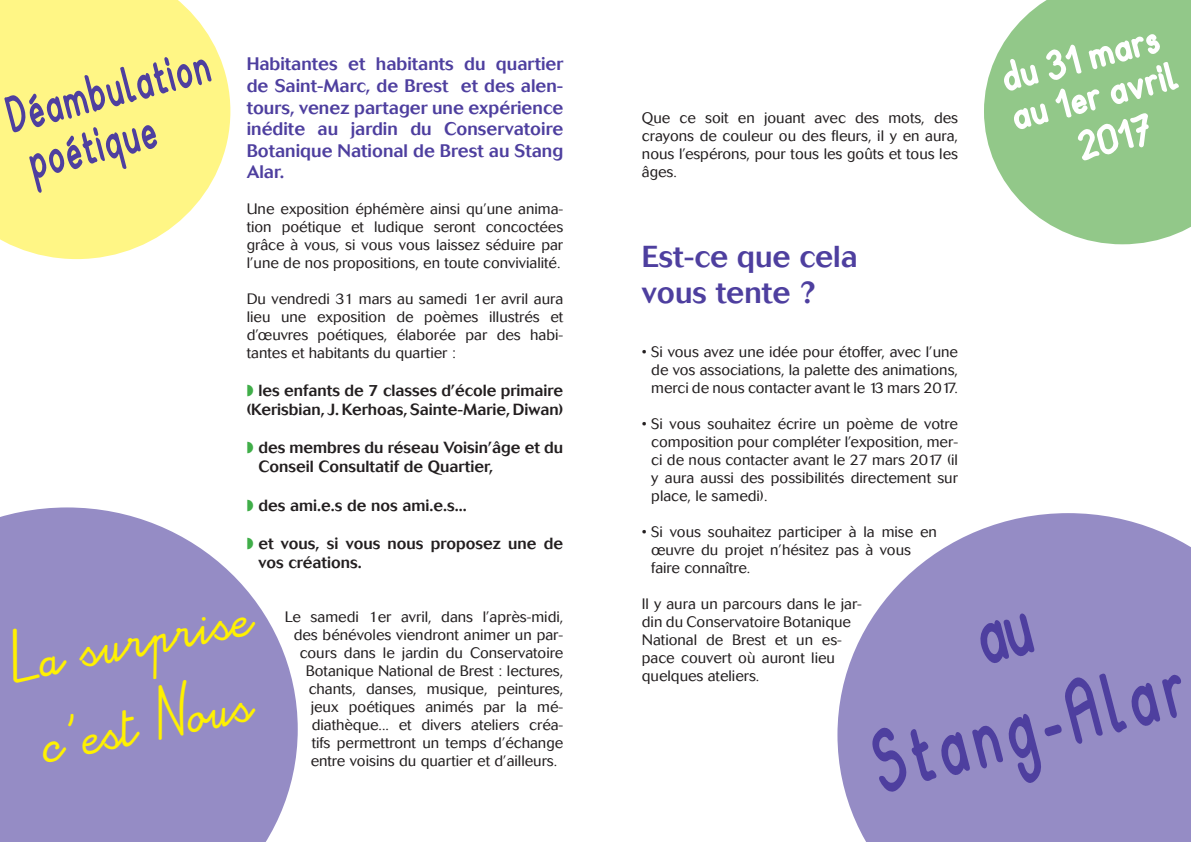
<style>
.page{position:relative;width:1191px;height:842px;background:#fff}
.page>*{position:absolute;margin:0;border:0;box-sizing:border-box;transform-origin:0 0}
.t1{font:100px "Babiole Narrow";color:#4e3f9f}
.t2{font:60px "Babiole Narrow";color:#4e3f9f}
.t3{font:700 45.8px "Babiole";color:#fff}
.t4{font:36px "Alamain";color:#fff101}
.t5{font:500 30px "Cosmos";color:#4e3f9f}
.t6{font:500 18px/21.6px "Cosmos";color:#4e3f9f;text-align:justify}
.t7{font:500 16px/19.2px "Cosmos";color:#231f20}
.t8{font:300 15px/18px "Cosmos";color:#231f20;text-align:justify}
</style>
<div class="page">
<svg style="left:0;top:507px;width:298px;height:335px;background:#a29acc"></svg>
<svg style="left:837px;top:513px;width:354px;height:329px;background:#a199cb"></svg>
<svg style="left:984px;top:0;width:207px;height:244px;background:#a0cf98"></svg>
<svg style="left:0;top:0;width:230px;height:259px;background:#fff793"></svg>
<svg style="left:247px;top:507px;width:6px;height:4px"></svg>
<svg style="left:247px;top:538px;width:6px;height:11px"></svg>
<div style="left:976px;top:612px;width:59px;height:54px;background:#958cc5"></div>
<p class="t2" style="left:3px;top:92px;width:209px;rotate:-14deg">Déambulation</p>
<p class="t2" style="left:25px;top:138px;width:131px;rotate:-14deg">poétique</p>
<p class="t6" style="left:247px;top:54px;width:318px">Habitantes et habitants du quartier de Saint-Marc, de Brest et des alen&shy;tours, venez partager une expérience inédite au jardin du Conservatoire Botanique National de Brest au Stang Alar.</p>
<p class="t8" style="left:247px;top:200px;width:318px">Une exposition éphémère ainsi qu’une anima&shy;tion poétique et ludique seront concoctées grâce à vous, si vous vous laissez séduire par l’une de nos propositions, en toute convivialité.</p>
<p class="t8" style="left:247px;top:290px;width:318px">Du vendredi 31 mars au samedi 1er avril aura lieu une exposition de poèmes illustrés et d’œuvres poétiques, élaborée par des habi&shy;tantes et habitants du quartier :</p>
<p class="t7" style="left:258px;top:381px;width:306px">les enfants de 7 classes d’école primaire</p>
<p class="t7" style="left:247px;top:400px;width:318px">(Kerisbian, J. Kerhoas, Sainte-Marie, Diwan)</p>
<p class="t7" style="left:258px;top:438px;width:306px">des membres du réseau Voisin’âge et du<br>Conseil Consultatif de Quartier,</p>
<p class="t7" style="left:258px;top:496px;width:210px">des ami.e.s de nos ami.e.s...</p>
<p class="t7" style="left:258px;top:534px;width:306px">et vous, si vous nous proposez une de vos créations.</p>
<p class="t4" style="left:6px;top:649px;width:249px;rotate:-11deg">La surprise</p>
<p class="t4" style="left:39px;top:729px;width:215px;rotate:-11deg">c’est Nous</p>
<p class="t8" style="left:285px;top:608px;width:280px">Le samedi 1er avril, dans l’après-midi,</p>
<p class="t8" style="left:294px;top:626px;width:271px">des bénévoles viendront animer un par-</p>
<p class="t8" style="left:300px;top:644px;width:265px">cours dans le jardin du Conservatoire</p>
<p class="t8" style="left:306px;top:662px;width:259px">Botanique National de Brest : lectures,</p>
<p class="t8" style="left:309px;top:680px;width:256px">chants, danses, musique, peintures,</p>
<p class="t8" style="left:311px;top:698px;width:254px">jeux poétiques animés par la mé-</p>
<p class="t8" style="left:312px;top:716px;width:253px">diathèque... et divers ateliers créa-</p>
<p class="t8" style="left:312px;top:734px;width:253px">tifs permettront un temps d’échange</p>
<p class="t8" style="left:311px;top:752px;width:248px">entre voisins du quartier et d’ailleurs.</p>
<p class="t8" style="left:642px;top:109px;width:318px">Que ce soit en jouant avec des mots, des crayons de couleur ou des fleurs, il y en aura, nous l’espérons, pour tous les goûts et tous les âges.</p>
<p class="t5" style="left:642px;top:239px;width:217px">Est-ce que cela</p>
<p class="t5" style="left:642px;top:275px;width:175px">vous tente ?</p>
<p class="t3" style="left:999px;top:61px;width:164px;rotate:-15deg">du 31 mars</p>
<p class="t3" style="left:1009px;top:100px;width:172px;rotate:-15deg">au 1er avril</p>
<p class="t3" style="left:1074px;top:129px;width:77px;rotate:-15deg">2017</p>
<p class="t8" style="left:651px;top:343px;width:308px;text-indent:-9px">• Si vous avez une idée pour étoffer, avec l’une de vos associations, la palette des animations, merci de nous contacter avant le 13 mars 2017.</p>
<p class="t8" style="left:651px;top:415px;width:308px;text-indent:-9px">• Si vous souhaitez écrire un poème de votre composition pour compléter l’exposition, mer&shy;ci de nous contacter avant le 27 mars 2017 (il y aura aussi des possibilités directement sur place, le samedi).</p>
<p class="t8" style="left:651px;top:523px;width:287px;text-align:left;text-indent:-9px">• Si vous souhaitez participer à la mise en œuvre du projet n’hésitez pas à vous faire connaître.</p>
<p class="t8" style="left:642px;top:595px;width:222px;text-align:left">Il y aura un parcours dans le jar&shy;din du Conservatoire Botanique<br>National de Brest et un es&shy;pace couvert où auront lieu quelques ateliers.</p>
<p class="t1" style="left:866px;top:726px;width:319px;rotate:-14deg">Stang-Alar</p>
</div>
